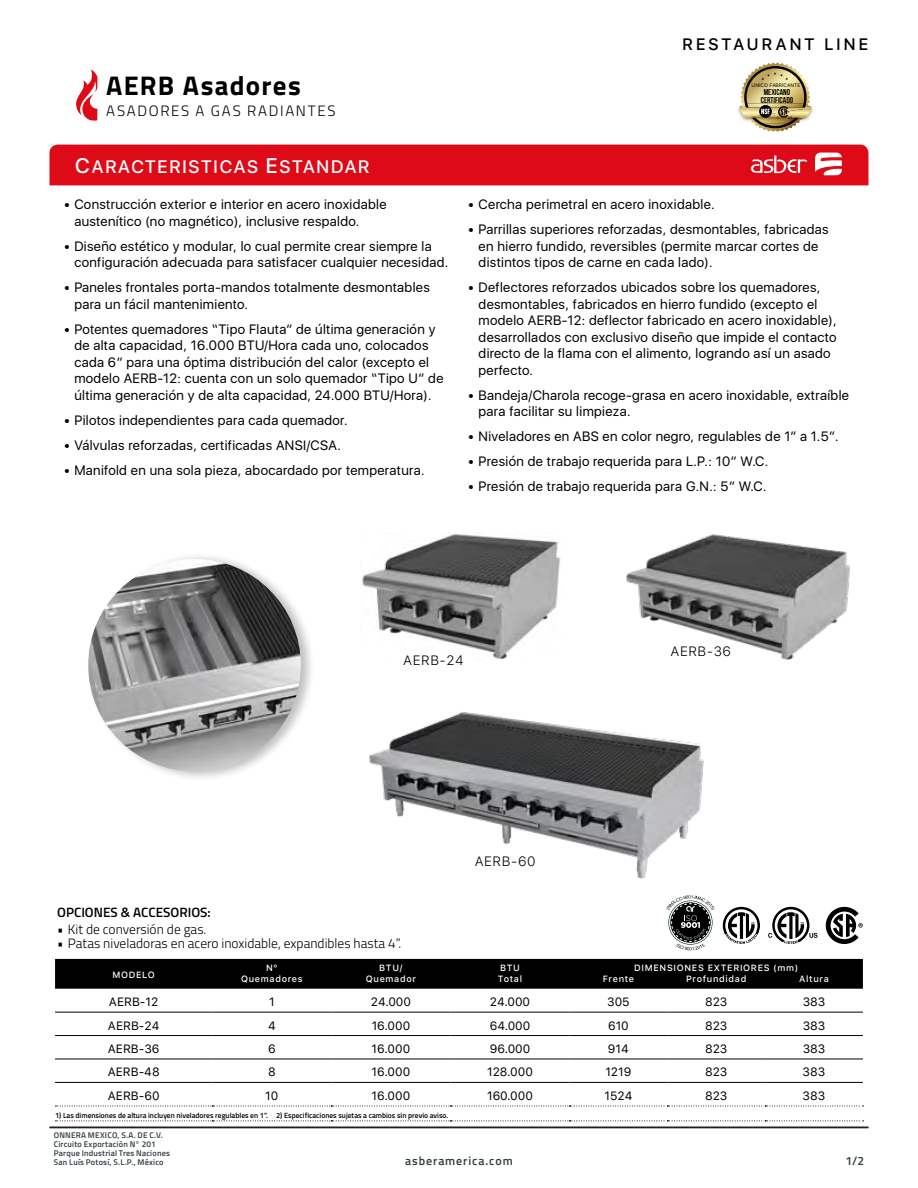
<style>
.page{position:relative;width:918px;height:1188px;background:#fff}
.page>*{position:absolute;margin:0;border:0;box-sizing:border-box;transform-origin:0 0}
.t1{font:700 27px "Titillium";letter-spacing:.045em;color:#000}
.t2{font:500 18px "SFUI Display";letter-spacing:.1em;color:#fff}
.t3{font:500 16.5px "SFUI Text";letter-spacing:.15em;color:#000}
.t4{font:300 15px "Titillium";letter-spacing:.115em;color:#000}
.t5{font:13.5px/16.5px "SFUI Display";letter-spacing:.025em;color:#000}
.t6{font:300 13.5px "Titillium";color:#000}
.t7{font:300 13.5px "SFUI Text";letter-spacing:.04em;color:#000}
.t8{font:600 13.5px "Titillium";color:#000}
.t9{font:12px "SFUI Text";color:#000}
.t10{font:600 12px "Titillium";letter-spacing:.075em;color:#303b3e}
.t11{font:500 9px "SFUI Text";letter-spacing:.075em;color:#fff}
.t12{font:700 8.4px/8.4px "Bebas Neue";color:#000;text-align:center}
.t13{font:600 8.25px/9px "Titillium";letter-spacing:.025em;color:#303b3e}
.t14{font:600 7.5px "Titillium";color:#000}
.t15{font:5.1px "SFUI Text";color:#000}
.s1{font-size:21px}
</style>
<div class="page">
<div style="left:49px;top:145px;width:819px;height:40px;background:#df0a18"></div>
<svg style="left:76px;top:70px;width:22px;height:51px"></svg>
<svg style="left:738px;top:62px;width:74px;height:69px"></svg>
<hr style="left:49px;top:1127px;width:820px;height:1px;background:#000">
<hr style="left:49px;top:1128px;width:820px;height:1px;background:#000">
<img style="left:626px;top:534px;width:224px;height:126px">
<img style="left:362px;top:534px;width:199px;height:125px">
<div style="left:55px;top:959px;width:808px;height:30px;background:#000"></div>
<svg style="left:55px;top:1106px;width:809px;height:1px"></svg>
<svg style="left:55px;top:1121px;width:809px;height:1px"></svg>
<hr style="left:55px;top:1012px;width:157px;height:1px;background:#000">
<hr style="left:212px;top:1012px;width:119px;height:1px;background:#000">
<hr style="left:331px;top:1012px;width:119px;height:1px;background:#000">
<hr style="left:450px;top:1012px;width:120px;height:1px;background:#000">
<hr style="left:570px;top:1012px;width:97px;height:1px;background:#000">
<hr style="left:667px;top:1012px;width:98px;height:1px;background:#000">
<hr style="left:765px;top:1012px;width:98px;height:1px;background:#000">
<hr style="left:55px;top:1035px;width:157px;height:1px;background:#000">
<hr style="left:212px;top:1035px;width:119px;height:1px;background:#000">
<hr style="left:331px;top:1035px;width:119px;height:1px;background:#000">
<hr style="left:450px;top:1035px;width:120px;height:1px;background:#000">
<hr style="left:570px;top:1035px;width:97px;height:1px;background:#000">
<hr style="left:667px;top:1035px;width:98px;height:1px;background:#000">
<hr style="left:765px;top:1035px;width:98px;height:1px;background:#000">
<hr style="left:55px;top:1059px;width:157px;height:1px;background:#000">
<hr style="left:212px;top:1059px;width:119px;height:1px;background:#000">
<hr style="left:331px;top:1059px;width:119px;height:1px;background:#000">
<hr style="left:450px;top:1059px;width:120px;height:1px;background:#000">
<hr style="left:570px;top:1059px;width:97px;height:1px;background:#000">
<hr style="left:667px;top:1059px;width:98px;height:1px;background:#000">
<hr style="left:765px;top:1059px;width:98px;height:1px;background:#000">
<hr style="left:55px;top:1082px;width:157px;height:1px;background:#000">
<hr style="left:212px;top:1082px;width:119px;height:1px;background:#000">
<hr style="left:331px;top:1082px;width:119px;height:1px;background:#000">
<hr style="left:450px;top:1082px;width:120px;height:1px;background:#000">
<hr style="left:570px;top:1082px;width:97px;height:1px;background:#000">
<hr style="left:667px;top:1082px;width:98px;height:1px;background:#000">
<hr style="left:765px;top:1082px;width:98px;height:1px;background:#000">
<div style="left:86px;top:552px;width:230px;height:229px;background:#000;opacity:.25"></div>
<img style="left:88px;top:559px;width:213px;height:213px;border-radius:106px">
<svg style="left:768px;top:907px;width:50px;height:37px"></svg>
<svg style="left:723px;top:907px;width:37px;height:37px"></svg>
<svg style="left:826px;top:907px;width:37px;height:37px"></svg>
<svg style="left:666px;top:895px;width:49px;height:56px"></svg>
<img style="left:369px;top:712px;width:335px;height:167px">
<h1 class="t1" style="left:106px;top:65px;width:196px">AERB Asadores</h1>
<p class="t4" style="left:106px;top:99px;width:231px">ASADORES A GAS RADIANTES</p>
<h2 class="t2" style="left:75px;top:154px;width:296px"><span class="s1">C</span>ARACTERISTICAS <span class="s1">E</span>STANDAR</h2>
<p class="t5" style="left:74px;top:197px;width:314px;text-indent:-11px">• Construcción exterior e interior en acero inoxidable austenítico (no magnético), inclusive respaldo.</p>
<p class="t5" style="left:74px;top:238px;width:376px;text-indent:-11px">• Diseño estético y modular, lo cual permite crear siempre la configuración adecuada para satisfacer cualquier necesidad.</p>
<p class="t5" style="left:74px;top:280px;width:357px;text-indent:-11px">• Paneles frontales porta-mandos totalmente desmontables para un fácil mantenimiento.</p>
<p class="t5" style="left:74px;top:321px;width:371px;text-indent:-11px">• Potentes quemadores “Tipo Flauta” de última generación y de alta capacidad, 16.000 BTU/Hora cada uno, colocados cada 6” para una óptima distribución del calor (excepto el modelo AERB-12: cuenta con un solo quemador “Tipo U” de última generación y de alta capacidad, 24.000 BTU/Hora).</p>
<p class="t5" style="left:64px;top:412px;width:285px">• Pilotos independientes para cada quemador.</p>
<p class="t5" style="left:64px;top:437px;width:279px">• Válvulas reforzadas, certificadas ANSI/CSA.</p>
<p class="t5" style="left:64px;top:462px;width:362px">• Manifold en una sola pieza, abocardado por temperatura.</p>
<p class="t3" style="left:682px;top:32px;width:188px">RESTAURANT LINE</p>
<p class="t15" style="left:752px;top:82px;width:50px">UNICO FABRICANTE</p>
<p class="t12" style="left:761px;top:87px;width:34px">MEXICAN0<br>CERTIFICADO</p>
<p class="t5" style="left:468px;top:197px;width:248px">• Cercha perimetral en acero inoxidable.</p>
<p class="t5" style="left:479px;top:222px;width:352px;text-indent:-11px">• Parrillas superiores reforzadas, desmontables, fabricadas en hierro fundido, reversibles (permite marcar cortes de distintos tipos de carne en cada lado).</p>
<p class="t5" style="left:479px;top:280px;width:359px;text-indent:-11px">• Deflectores reforzados ubicados sobre los quemadores, desmontables, fabricados en hierro fundido (excepto el modelo AERB-12: deflector fabricado en acero inoxidable), desarrollados con exclusivo diseño que impide el contacto directo de la flama con el alimento, logrando así un asado perfecto.</p>
<p class="t5" style="left:479px;top:387px;width:372px;text-indent:-11px">• Bandeja/Charola recoge-grasa en acero inoxidable, extraíble para facilitar su limpieza.</p>
<p class="t5" style="left:468px;top:429px;width:372px">• Niveladores en ABS en color negro, regulables de 1” a 1.5”.</p>
<p class="t5" style="left:468px;top:454px;width:302px">• Presión de trabajo requerida para L.P.: 10” W.C.</p>
<p class="t5" style="left:468px;top:479px;width:300px">• Presión de trabajo requerida para G.N.: 5” W.C.</p>
<p class="t7" style="left:403px;top:651px;width:62px">AERB-24</p>
<p class="t8" style="left:57px;top:902px;width:155px">OPCIONES &amp; ACCESORIOS:</p>
<p class="t6" style="left:57px;top:919px;width:151px">• Kit de conversión de gas.</p>
<p class="t6" style="left:57px;top:934px;width:346px">• Patas niveladoras en acero inoxidable, expandibles hasta 4”.</p>
<p class="t7" style="left:475px;top:852px;width:62px">AERB-60</p>
<p class="t7" style="left:670px;top:642px;width:62px">AERB-36</p>
<p class="t11" style="left:113px;top:968px;width:44px">MODELO</p>
<p class="t11" style="left:266px;top:961px;width:13px">N°</p>
<p class="t11" style="left:379px;top:961px;width:25px">BTU/</p>
<p class="t11" style="left:500px;top:961px;width:21px">BTU</p>
<p class="t11" style="left:634px;top:961px;width:165px">DIMENSIONES EXTERIORES (mm)</p>
<p class="t11" style="left:241px;top:973px;width:63px">Quemadores</p>
<p class="t11" style="left:366px;top:973px;width:52px">Quemador</p>
<p class="t11" style="left:498px;top:973px;width:26px">Total</p>
<p class="t11" style="left:603px;top:973px;width:33px">Frente</p>
<p class="t11" style="left:686px;top:973px;width:62px">Profundidad</p>
<p class="t11" style="left:799px;top:973px;width:31px">Altura</p>
<p class="t9" style="left:109px;top:993px;width:51px">AERB-12</p>
<p class="t9" style="left:269px;top:993px;width:7px">1</p>
<p class="t9" style="left:371px;top:993px;width:42px">24.000</p>
<p class="t9" style="left:490px;top:993px;width:42px">24.000</p>
<p class="t9" style="left:607px;top:993px;width:24px">305</p>
<p class="t9" style="left:705px;top:993px;width:24px">823</p>
<p class="t9" style="left:803px;top:993px;width:24px">383</p>
<p class="t9" style="left:108px;top:1017px;width:53px">AERB-24</p>
<p class="t9" style="left:268px;top:1017px;width:9px">4</p>
<p class="t9" style="left:372px;top:1017px;width:40px">16.000</p>
<p class="t9" style="left:490px;top:1017px;width:42px">64.000</p>
<p class="t9" style="left:608px;top:1017px;width:22px">610</p>
<p class="t9" style="left:705px;top:1017px;width:24px">823</p>
<p class="t9" style="left:803px;top:1017px;width:24px">383</p>
<p class="t9" style="left:108px;top:1040px;width:53px">AERB-36</p>
<p class="t9" style="left:268px;top:1040px;width:9px">6</p>
<p class="t9" style="left:372px;top:1040px;width:40px">16.000</p>
<p class="t9" style="left:490px;top:1040px;width:42px">96.000</p>
<p class="t9" style="left:608px;top:1040px;width:22px">914</p>
<p class="t9" style="left:705px;top:1040px;width:24px">823</p>
<p class="t9" style="left:803px;top:1040px;width:24px">383</p>
<p class="t9" style="left:108px;top:1064px;width:54px">AERB-48</p>
<p class="t9" style="left:268px;top:1064px;width:9px">8</p>
<p class="t9" style="left:372px;top:1064px;width:40px">16.000</p>
<p class="t9" style="left:487px;top:1064px;width:47px">128.000</p>
<p class="t9" style="left:605px;top:1064px;width:28px">1219</p>
<p class="t9" style="left:705px;top:1064px;width:24px">823</p>
<p class="t9" style="left:803px;top:1064px;width:24px">383</p>
<p class="t9" style="left:108px;top:1087px;width:53px">AERB-60</p>
<p class="t9" style="left:265px;top:1087px;width:15px">10</p>
<p class="t9" style="left:372px;top:1087px;width:40px">16.000</p>
<p class="t9" style="left:487px;top:1087px;width:47px">160.000</p>
<p class="t9" style="left:604px;top:1087px;width:29px">1524</p>
<p class="t9" style="left:705px;top:1087px;width:24px">823</p>
<p class="t9" style="left:803px;top:1087px;width:24px">383</p>
<p class="t14" style="left:55px;top:1110px;width:395px">1) Las dimensiones de altura incluyen niveladores regulables en 1”. 2) Especificaciones sujetas a cambios sin previo aviso.</p>
<p class="t13" style="left:54px;top:1130px;width:118px">ONNERA MEXICO, S.A. DE C.V.<br>Circuito Exportación N° 201<br>Parque Industrial Tres Naciones<br>San Luís Potosí, S.L.P., México</p>
<p class="t10" style="left:405px;top:1152px;width:109px">asberamerica.com</p>
<p class="t10" style="left:845px;top:1152px;width:20px">1/2</p>
</div>
